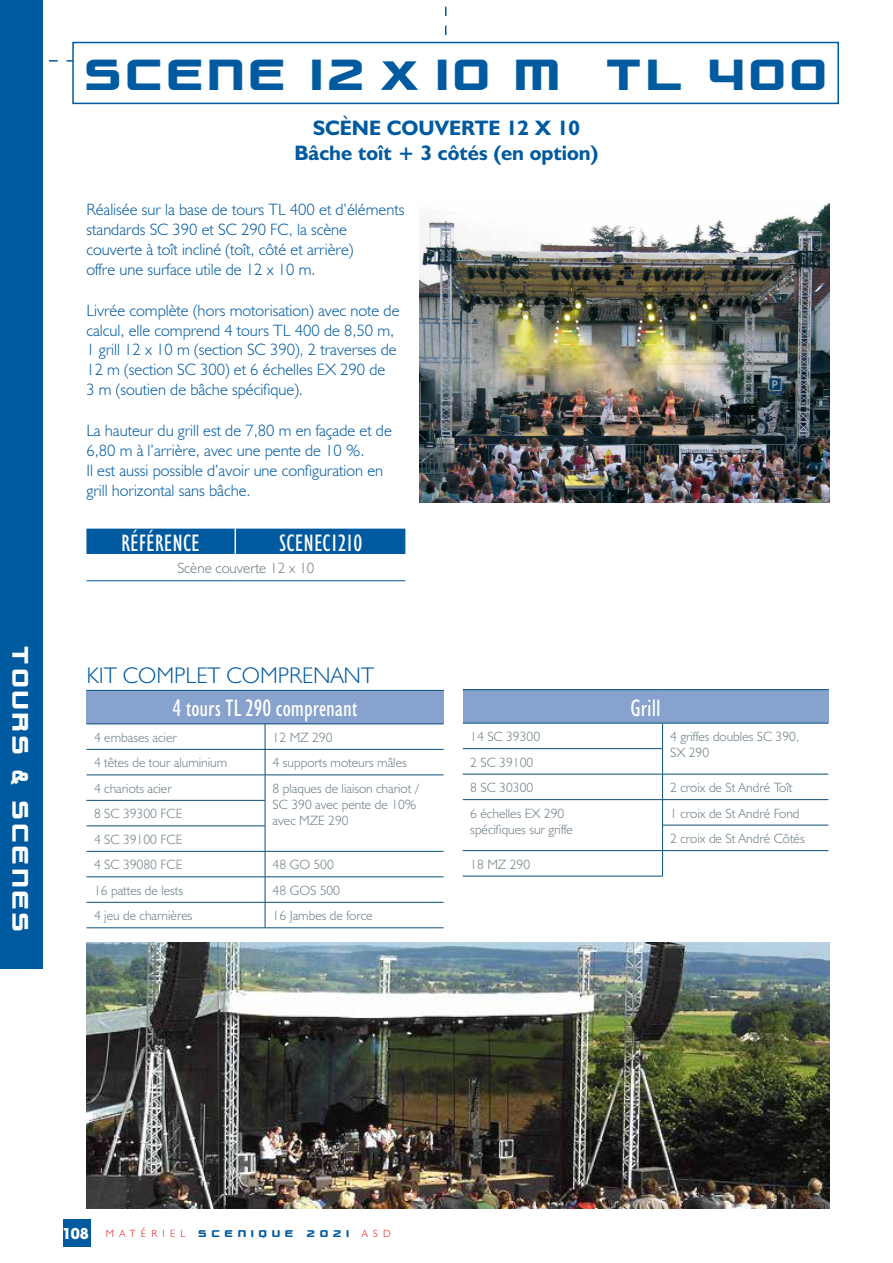
<style>
.page{position:relative;width:893px;height:1263px;background:#fff}
.page>*{position:absolute;margin:0;border:0;box-sizing:border-box;transform-origin:0 0}
.t1{font:46.5px "Charlie Brown M54";letter-spacing:.13em;color:#005aa0}
.t2{font:condensed 24px "Humanist 521 BT";color:#fff}
.t3{font:24px "Charlie Brown M54";letter-spacing:.18em;color:#fff}
.t4{font:300 22.65px "Humanist 521 BT";color:#005aa0}
.t5{font:700 21px/25.2px "Humanist 521 BT";color:#005aa0;text-align:center}
.t6{font:300 16.5px/19.8px "Humanist 521 BT";color:#005aa0}
.t7{font:300 15px "Humanist 521 BT";color:#6b7d85}
.t8{font:300 13.5px/16.2px "Humanist 521 BT";color:#6b7d85}
.t9{font:300 10.5px "Humanist 521 BT";letter-spacing:.5em;color:#e31c19}
.t10{font:10.5px "Charlie Brown M54";letter-spacing:.5em;color:#005aa0}
.s1{font-family:"Avant Garde Md ITC";font-weight:700;font-size:42.75px}
.s2{font-family:"Avant Garde Md ITC";font-weight:700;font-size:16.5px;color:#fff}
</style>
<div class="page">
<svg style="left:48px;top:60px;width:24px;height:2px"></svg>
<svg style="left:445px;top:6px;width:1px;height:29px"></svg>
<div style="left:0;top:0;width:43px;height:968px;background:#005aa0"></div>
<div style="left:63px;top:1219px;width:28px;height:28px;background:#005aa0"></div>
<img style="left:86px;top:942px;width:743px;height:267px">
<img style="left:420px;top:203px;width:409px;height:299px">
<div style="left:72px;top:42px;width:767px;height:62px;border:2px solid #005aa0"></div>
<div style="left:86px;top:529px;width:319px;height:25px;background:#005aa0"></div>
<hr style="left:86px;top:580px;width:149px;height:1px;background:#005aa0">
<hr style="left:235px;top:580px;width:170px;height:1px;background:#005aa0">
<div style="left:86px;top:690px;width:358px;height:34px;background:#87a2cd"></div>
<hr style="left:86px;top:749px;width:179px;height:1px;background:#0a4f75">
<hr style="left:265px;top:749px;width:179px;height:1px;background:#0a4f75">
<hr style="left:86px;top:775px;width:179px;height:1px;background:#0a4f75">
<hr style="left:265px;top:775px;width:179px;height:1px;background:#0a4f75">
<hr style="left:86px;top:800px;width:179px;height:1px;background:#0a4f75">
<hr style="left:86px;top:825px;width:179px;height:1px;background:#0a4f75">
<hr style="left:86px;top:851px;width:179px;height:1px;background:#0a4f75">
<hr style="left:265px;top:851px;width:179px;height:1px;background:#0a4f75">
<hr style="left:86px;top:876px;width:179px;height:1px;background:#0a4f75">
<hr style="left:265px;top:876px;width:179px;height:1px;background:#0a4f75">
<hr style="left:86px;top:902px;width:179px;height:1px;background:#0a4f75">
<hr style="left:265px;top:902px;width:179px;height:1px;background:#0a4f75">
<hr style="left:86px;top:927px;width:179px;height:1px;background:#0a4f75">
<hr style="left:265px;top:927px;width:179px;height:1px;background:#0a4f75">
<hr style="left:86px;top:690px;width:179px;height:1px;background:#0a4f75">
<hr style="left:265px;top:690px;width:179px;height:1px;background:#0a4f75">
<hr style="left:86px;top:724px;width:179px;height:1px;background:#0a4f75">
<hr style="left:265px;top:724px;width:179px;height:1px;background:#0a4f75">
<svg style="left:265px;top:724px;width:1px;height:203px"></svg>
<div style="left:463px;top:690px;width:365px;height:33px;background:#87a2cd"></div>
<hr style="left:463px;top:748px;width:200px;height:1px;background:#0a4f75">
<hr style="left:463px;top:774px;width:200px;height:1px;background:#0a4f75">
<hr style="left:663px;top:774px;width:165px;height:1px;background:#0a4f75">
<hr style="left:463px;top:799px;width:200px;height:1px;background:#0a4f75">
<hr style="left:663px;top:799px;width:165px;height:1px;background:#0a4f75">
<hr style="left:662px;top:825px;width:166px;height:1px;background:#0a4f75">
<hr style="left:463px;top:850px;width:200px;height:1px;background:#0a4f75">
<hr style="left:663px;top:850px;width:165px;height:1px;background:#0a4f75">
<hr style="left:463px;top:689px;width:200px;height:1px;background:#0a4f75">
<hr style="left:663px;top:689px;width:165px;height:1px;background:#0a4f75">
<hr style="left:463px;top:723px;width:200px;height:1px;background:#0a4f75">
<hr style="left:663px;top:723px;width:165px;height:1px;background:#0a4f75">
<svg style="left:662px;top:723px;width:1px;height:153px"></svg>
<hr style="left:463px;top:876px;width:200px;height:1px;background:#0a4f75">
<h2 class="t3" style="left:29px;top:646px;width:286px;rotate:90deg">TOURS &amp; SCENES</h2>
<h1 class="t1" style="left:86px;top:57px;width:742px">SCENE 12 <span class="s1">X</span> 10 M TL 400</h1>
<p class="t5" style="left:294px;top:115px;width:305px">SCÈNE COUVERTE 12 X 10<br>Bâche toît + 3 côtés (en option)</p>
<p class="t6" style="left:86px;top:200px;width:320px">Réalisée sur la base de tours TL 400 et d’éléments standards SC 390 et SC 290 FC, la scène couverte à toît incliné (toît, côté et arrière)<br>offre une surface utile de 12 x 10 m.</p>
<p class="t6" style="left:86px;top:300px;width:315px">Livrée complète (hors motorisation) avec note de calcul, elle comprend 4 tours TL 400 de 8,50 m, 1 grill 12 x 10 m (section SC 390), 2 traverses de 12 m (section SC 300) et 6 échelles EX 290 de<br>3 m (soutien de bâche spécifique).</p>
<p class="t6" style="left:86px;top:420px;width:307px">La hauteur du grill est de 7,80 m en façade et de 6,80 m à l’arrière, avec une pente de 10 %.<br>Il est aussi possible d’avoir une configuration en grill horizontal sans bâche.</p>
<h2 class="t2" style="left:121px;top:529px;width:80px">RÉFÉRENCE</h2>
<h2 class="t2" style="left:279px;top:529px;width:85px">SCENEC1210</h2>
<p class="t7" style="left:177px;top:559px;width:139px">Scène couverte 12 x 10</p>
<h3 class="t4" style="left:86px;top:661px;width:289px">KIT COMPLET COMPRENANT</h3>
<h2 class="t2" style="left:173px;top:694px;width:187px">4 tours TL 290 comprenant</h2>
<p class="t8" style="left:94px;top:729px;width:84px">4 embases acier</p>
<p class="t8" style="left:273px;top:729px;width:61px">12 MZ 290</p>
<p class="t8" style="left:94px;top:754px;width:135px">4 têtes de tour aluminium</p>
<p class="t8" style="left:273px;top:754px;width:136px">4 supports moteurs mâles</p>
<p class="t8" style="left:94px;top:780px;width:79px">4 chariots acier</p>
<p class="t8" style="left:273px;top:780px;width:147px">8 plaques de liaison chariot /<br>SC 390 avec pente de 10% avec MZE 290</p>
<p class="t8" style="left:94px;top:801px;width:90px;line-height:25.5px;text-align:justify">8 SC 39300 FCE 4 SC 39100 FCE 4 SC 39080 FCE</p>
<p class="t8" style="left:273px;top:856px;width:63px">48 GO 500</p>
<p class="t8" style="left:94px;top:882px;width:91px">16 pattes de lests</p>
<p class="t8" style="left:273px;top:882px;width:69px">48 GOS 500</p>
<p class="t8" style="left:94px;top:907px;width:100px">4 jeu de charnières</p>
<p class="t8" style="left:273px;top:907px;width:102px">16 Jambes de force</p>
<h2 class="t2" style="left:630px;top:694px;width:32px">Grill</h2>
<p class="t8" style="left:470px;top:728px;width:71px">14 SC 39300</p>
<p class="t8" style="left:670px;top:728px;width:131px">4 griffes doubles SC 390,<br>SX 290</p>
<p class="t8" style="left:470px;top:749px;width:65px;line-height:25.5px">2 SC 39100<br>8 SC 30300</p>
<p class="t8" style="left:670px;top:779px;width:124px">2 croix de St André Toît</p>
<p class="t8" style="left:470px;top:804px;width:104px">6 échelles EX 290 spécifiques sur griffe</p>
<p class="t8" style="left:670px;top:800px;width:136px;line-height:25.5px">1 croix de St André Fond<br>2 croix de St André Côtés</p>
<p class="t8" style="left:470px;top:855px;width:61px">18 MZ 290</p>
<p class="t9" style="left:62px;top:1227px;width:125px"><span class="s2">108</span> MATÉRIEL</p>
<p class="t10" style="left:199px;top:1230px;width:96px">SCENIQUE</p>
<p class="t10" style="left:307px;top:1230px;width:43px">2021</p>
<p class="t9" style="left:362px;top:1227px;width:30px">ASD</p>
</div>
